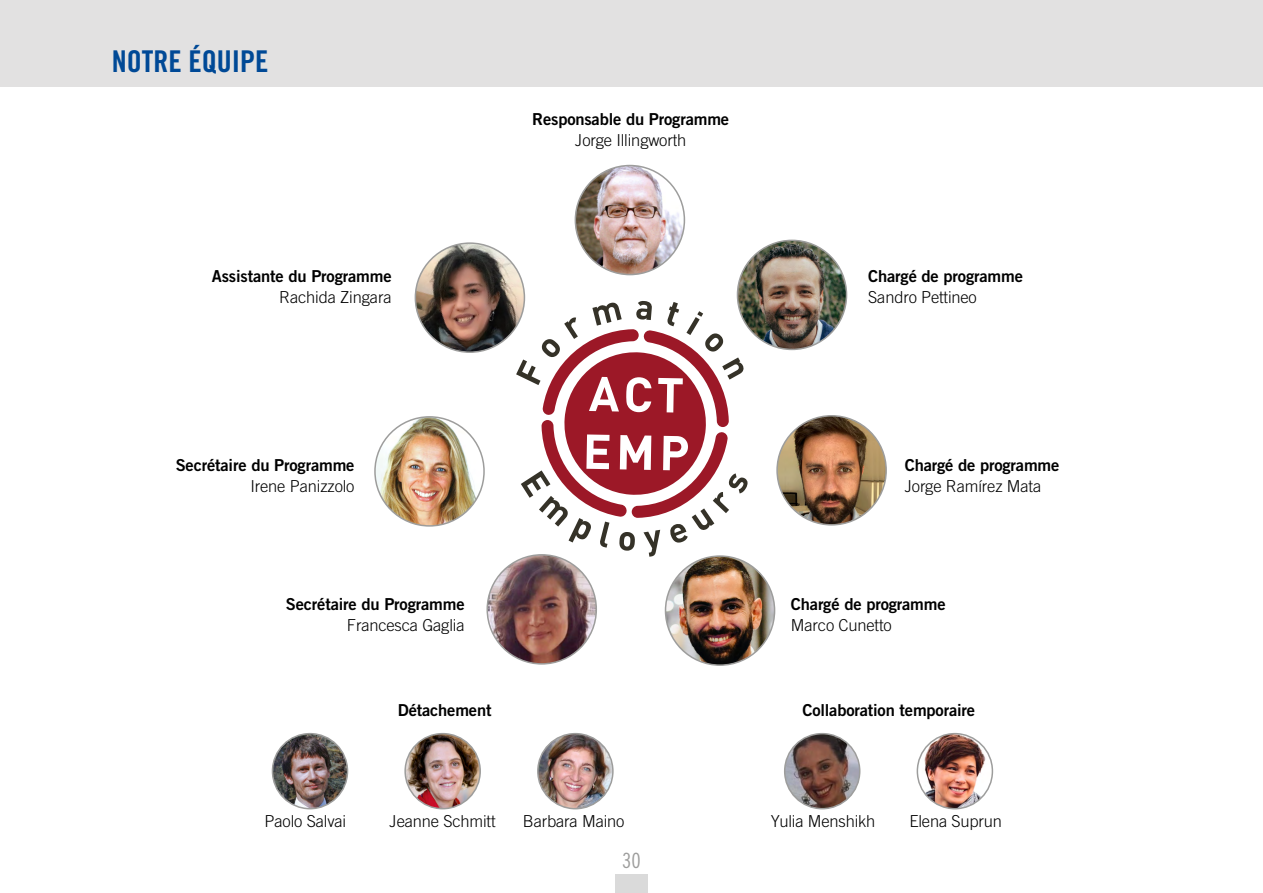
<style>
.page{position:relative;width:1263px;height:893px;background:#fff}
.page>*{position:absolute;margin:0;border:0;box-sizing:border-box;transform-origin:0 0}
.t1{font:30px "Trade Gothic Bold Cond Twenty";color:#004996}
.t2{font:21px "Trade Gothic Cond Eighteen";color:#9d9d9c}
.t3{font:16.5px "Trade Gothic Bold Two";letter-spacing:-.01em;color:#000}
.t4{font:300 16.5px "Trade Gothic";letter-spacing:-.01em;color:#000}
</style>
<div class="page">
<div style="left:0;top:0;width:1263px;height:87px;background:#e2e1e1"></div>
<div style="left:615px;top:874px;width:33px;height:19px;background:#dadada"></div>
<img style="left:375px;top:417px;width:109px;height:109px;border-radius:55px">
<div style="left:374px;top:416px;width:111px;height:111px;border:2px solid #9d9d9c;border-radius:50%"></div>
<img style="left:415px;top:243px;width:109px;height:109px;border-radius:55px">
<div style="left:415px;top:242px;width:110px;height:111px;border:2px solid #9d9d9c;border-radius:50%"></div>
<img style="left:575px;top:166px;width:109px;height:109px;border-radius:55px">
<div style="left:575px;top:165px;width:110px;height:110px;border:2px solid #9d9d9c;border-radius:50%"></div>
<img style="left:737px;top:240px;width:109px;height:109px;border-radius:55px">
<div style="left:737px;top:240px;width:110px;height:110px;border:2px solid #9d9d9c;border-radius:50%"></div>
<img style="left:777px;top:416px;width:109px;height:109px;border-radius:55px">
<div style="left:776px;top:415px;width:111px;height:111px;border:2px solid #9d9d9c;border-radius:50%"></div>
<img style="left:665px;top:556px;width:109px;height:109px;border-radius:55px">
<div style="left:665px;top:555px;width:110px;height:111px;border:2px solid #9d9d9c;border-radius:50%"></div>
<img style="left:487px;top:555px;width:109px;height:109px;border-radius:55px">
<img style="left:272px;top:734px;width:75px;height:75px;border-radius:38px">
<div style="left:272px;top:733px;width:76px;height:76px;border:2px solid #9d9d9c;border-radius:50%"></div>
<img style="left:405px;top:734px;width:75px;height:75px;border-radius:38px">
<div style="left:404px;top:733px;width:77px;height:76px;border:2px solid #9d9d9c;border-radius:50%"></div>
<img style="left:538px;top:734px;width:75px;height:75px;border-radius:38px">
<div style="left:537px;top:733px;width:77px;height:76px;border:2px solid #9d9d9c;border-radius:50%"></div>
<img style="left:785px;top:734px;width:75px;height:75px;border-radius:38px">
<div style="left:784px;top:733px;width:76px;height:76px;border:2px solid #9d9d9c;border-radius:50%"></div>
<img style="left:917px;top:734px;width:75px;height:75px;border-radius:38px">
<div style="left:917px;top:733px;width:76px;height:76px;border:2px solid #9d9d9c;border-radius:50%"></div>
<svg style="left:516px;top:301px;width:232px;height:256px"></svg>
<h1 class="t1" style="left:112px;top:43px;width:158px">NOTRE ÉQUIPE</h1>
<p class="t3" style="left:212px;top:266px;width:181px">Assistante du Programme</p>
<p class="t4" style="left:279px;top:288px;width:114px">Rachida Zingara</p>
<p class="t3" style="left:532px;top:109px;width:198px">Responsable du Programme</p>
<p class="t4" style="left:575px;top:131px;width:113px">Jorge Illingworth</p>
<p class="t3" style="left:868px;top:266px;width:156px">Chargé de programme</p>
<p class="t4" style="left:868px;top:288px;width:110px">Sandro Pettineo</p>
<p class="t3" style="left:176px;top:454px;width:180px">Secrétaire du Programme</p>
<p class="t4" style="left:250px;top:476px;width:106px">Irene Panizzolo</p>
<p class="t3" style="left:905px;top:454px;width:156px">Chargé de programme</p>
<p class="t4" style="left:905px;top:476px;width:138px">Jorge Ramírez Mata</p>
<p class="t3" style="left:286px;top:594px;width:180px">Secrétaire du Programme</p>
<p class="t4" style="left:347px;top:615px;width:119px">Francesca Gaglia</p>
<p class="t3" style="left:791px;top:594px;width:156px">Chargé de programme</p>
<p class="t4" style="left:791px;top:615px;width:102px">Marco Cunetto</p>
<p class="t3" style="left:398px;top:699px;width:95px">Détachement</p>
<p class="t3" style="left:802px;top:699px;width:174px">Collaboration temporaire</p>
<p class="t4" style="left:265px;top:811px;width:83px">Paolo Salvai</p>
<p class="t4" style="left:390px;top:811px;width:108px">Jeanne Schmitt</p>
<p class="t4" style="left:523px;top:811px;width:103px">Barbara Maino</p>
<p class="t4" style="left:771px;top:811px;width:106px">Yulia Menshikh</p>
<p class="t4" style="left:909px;top:811px;width:94px">Elena Suprun</p>
<p class="t2" style="left:622px;top:848px;width:20px">30</p>
</div>
